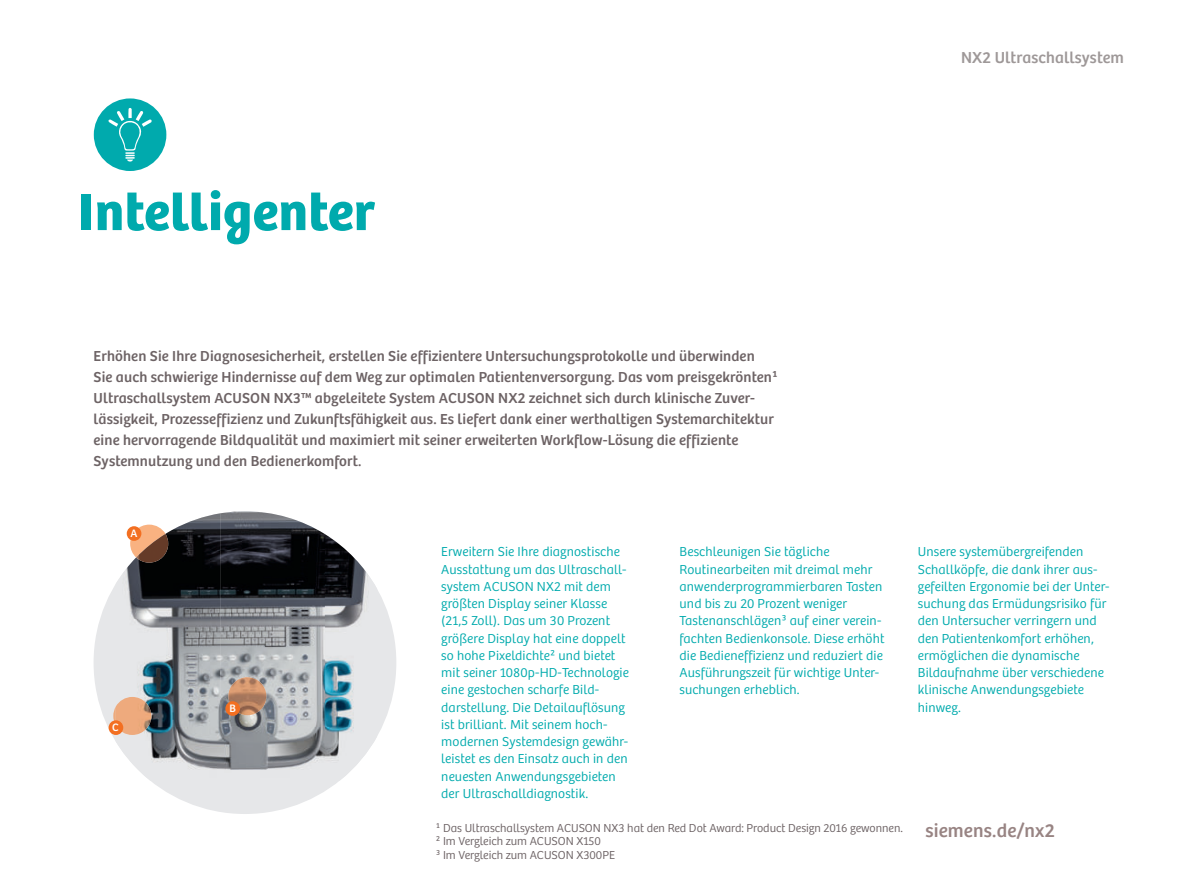
<style>
.page{position:relative;width:1191px;height:893px;background:#fff}
.page>*{position:absolute;margin:0;border:0;box-sizing:border-box;transform-origin:0 0}
.t1{font:54px "Bree SH Headline Regular";letter-spacing:.01em;color:#00aaad}
.t2{font:19.5px "Bree SH Text Regular";letter-spacing:.01em;color:#988483}
.t3{font:16.5px "Bree SH Text Regular";letter-spacing:.01em;color:#9e9898}
.t4{font:15px/21px "Bree SH Text Regular";letter-spacing:.01em;color:#6d6365}
.t5{font:13.5px/17.2px "Bree SH Text Light";letter-spacing:.01em;color:#00aaad}
.t6{font:12px/13.5px "Bree SH Text Light";color:#6d6365}
.t7{font:11.25px "Bree SH Text Regular";color:#fff}
.s1{font-family:"Bree SH Text Light";color:#fff}
</style>
<div class="page">
<div style="left:94px;top:98px;width:72px;height:73px;background:#00aaad;border-radius:50%"></div>
<svg style="left:108px;top:108px;width:44px;height:54px"></svg>
<div style="left:1096px;top:814px;width:32px;height:32px;border:1px solid #fff;border-radius:50%"></div>
<div style="left:94px;top:511px;width:302px;height:303px;background:#e6e7e9;border-radius:50%"></div>
<img style="left:116px;top:513px;width:104px;height:214px">
<img style="left:220px;top:511px;width:105px;height:216px">
<img style="left:325px;top:534px;width:52px;height:193px">
<img style="left:116px;top:727px;width:261px;height:53px">
<svg style="left:130px;top:525px;width:35px;height:32px"></svg>
<img style="left:136px;top:534px;width:32px;height:29px">
<div style="left:127px;top:526px;width:14px;height:15px;background:#f36f21;border-radius:50%"></div>
<img style="left:228px;top:677px;width:38px;height:38px;border-radius:19px">
<div style="left:225px;top:701px;width:15px;height:15px;background:#f36f21;border-radius:50%"></div>
<svg style="left:113px;top:706px;width:3px;height:14px"></svg>
<img style="left:116px;top:697px;width:35px;height:38px">
<div style="left:109px;top:720px;width:14px;height:15px;background:#f36f21;border-radius:50%"></div>
<h1 class="t1" style="left:79px;top:190px;width:298px">Intelligenter</h1>
<p class="t4" style="left:94px;top:346px;width:686px">Erhöhen Sie Ihre Diagnosesicherheit, erstellen Sie effizientere Untersuchungsprotokolle und überwinden<br>Sie auch schwierige Hindernisse auf dem Weg zur optimalen Patientenversorgung. Das vom preisgekrönten¹<br>Ultraschallsystem ACUSON NX3™ abgeleitete System ACUSON NX2 zeichnet sich durch klinische Zuver&shy;lässigkeit, Prozesseffizienz und Zukunftsfähigkeit aus. Es liefert dank einer werthaltigen Systemarchitektur eine hervorragende Bildqualität und maximiert mit seiner erweiterten Workflow-Lösung die effiziente Systemnutzung und den Bedienerkomfort.</p>
<p class="t7" style="left:131px;top:527px;width:8px">A</p>
<p class="t3" style="left:896px;top:49px;width:229px"><span class="s1">ACUSON</span> NX2 Ultraschallsystem</p>
<p class="t7" style="left:112px;top:722px;width:8px">C</p>
<p class="t7" style="left:229px;top:703px;width:8px">B</p>
<p class="t5" style="left:441px;top:544px;width:189px">Erweitern Sie Ihre diagnostische<br>Ausstattung um das Ultraschall&shy;system ACUSON NX2 mit dem größten Display seiner Klasse (21,5 Zoll). Das um 30 Prozent größere Display hat eine doppelt so hohe Pixel dichte² und bietet mit seiner 1080p-HD-Technologie eine gestochen scharfe Bild&shy;darstellung. Die Detailauflösung ist brilliant. Mit seinem hoch&shy;modernen Systemdesign gewähr&shy;leistet es den Einsatz auch in den neuesten Anwendungsgebieten der Ultraschalldiagnostik.</p>
<p class="t5" style="left:679px;top:544px;width:206px">Beschleunigen Sie tägliche Routinearbeiten mit dreimal mehr anwenderprogrammierbaren Tasten und bis zu 20 Prozent weniger Tastenanschlägen³ auf einer verein&shy;fachten Bedienkonsole. Diese erhöht die Bedieneffizienz und reduziert die Ausführungszeit für wichtige Unter&shy;suchungen erheblich.</p>
<p class="t5" style="left:918px;top:544px;width:193px">Unsere systemübergreifenden<br>Schallköpfe, die dank ihrer aus&shy;gefeilten Ergonomie bei der Unter&shy;suchung das Ermüdungsrisiko für den Untersucher verringern und den Patientenkomfort erhöhen, ermöglichen die dynamische<br>Bildaufnahme über verschiedene klinische Anwendungsgebiete hinweg.</p>
<h2 class="t2" style="left:925px;top:820px;width:131px">siemens.de/nx2</h2>
<p class="t6" style="left:436px;top:822px;width:468px">¹ Das Ultraschallsystem ACUSON NX3 hat den Red Dot Award: Product Design 2016 gewonnen.<br>² Im Vergleich zum ACUSON X150<br>³ Im Vergleich zum ACUSON X300PE</p>
</div>
